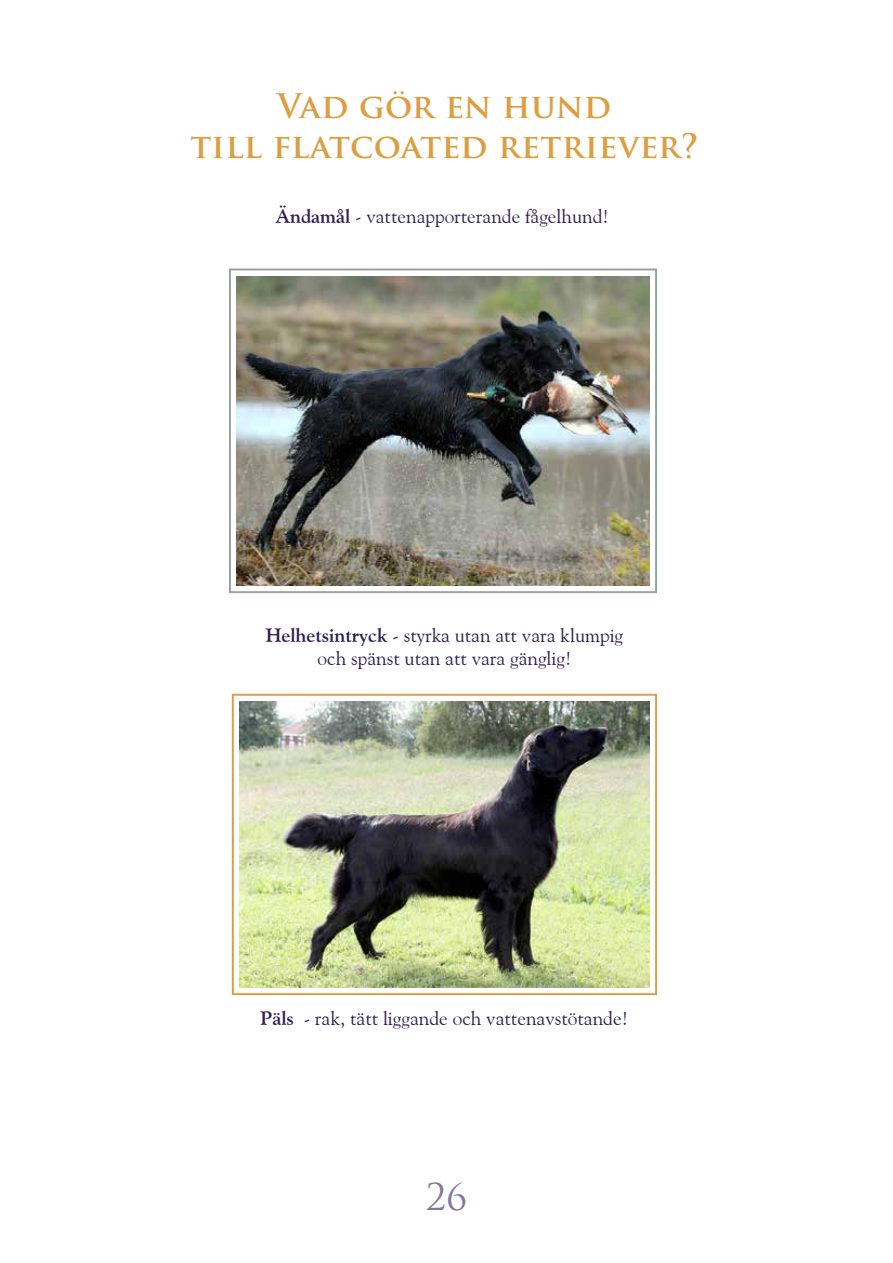
<style>
.page{position:relative;width:893px;height:1263px;background:#fff}
.page>*{position:absolute;margin:0;border:0;box-sizing:border-box;transform-origin:0 0}
.t1{font:36px "Trajan Pro";color:#84779c}
.t2{font:700 33px/39.6px "Trajan Pro";letter-spacing:.01em;color:#dd9e42;text-align:center}
.t3{font:19.5px/23.4px "Goudy Old Style BT";color:#301d50;text-align:center}
.s1{font-weight:700}
</style>
<div class="page">
<img style="left:231px;top:693px;width:427px;height:303px">
<img style="left:229px;top:268px;width:428px;height:326px">
<h2 class="t2" style="left:190px;top:87px;width:510px">Vad gör en hund<br>till flatcoated retriever?</h2>
<p class="t3" style="left:275px;top:204px;width:335px"><span class="s1">Ändamål</span> - vattenapporterande fågelhund!</p>
<p class="t3" style="left:266px;top:623px;width:359px"><span class="s1">Helhetsintryck</span> - styrka utan att vara klumpig och spänst utan att vara gänglig!</p>
<p class="t3" style="left:261px;top:1006px;width:369px"><span class="s1">Päls</span> - rak, tätt liggande och vattenavstötande!</p>
<h1 class="t1" style="left:426px;top:1174px;width:43px">26</h1>
</div>
